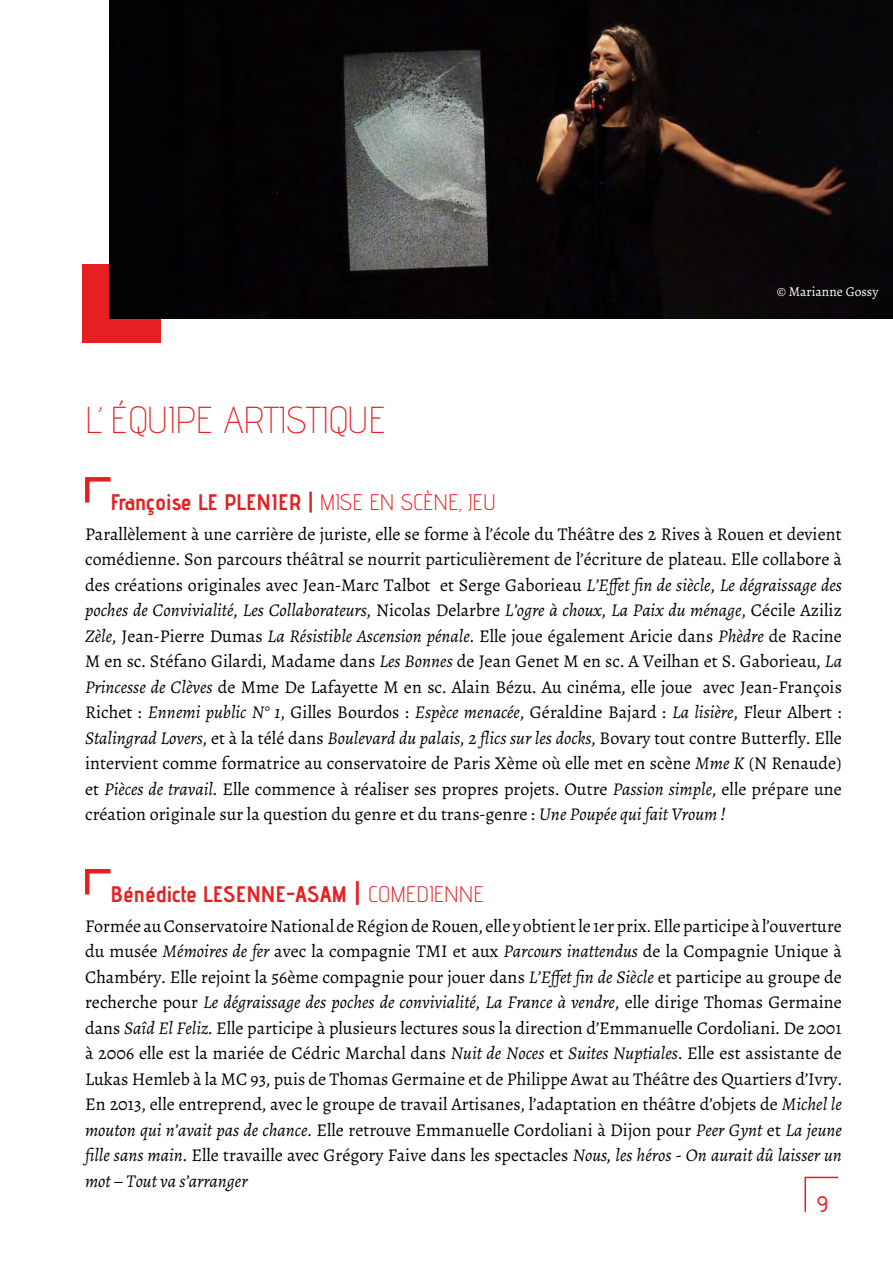
<style>
.page{position:relative;width:893px;height:1263px;background:#fff}
.page>*{position:absolute;margin:0;border:0;box-sizing:border-box;transform-origin:0 0}
.t1{font:200 37.5px "Advent Pro";color:#e51f22}
.t2{font:700 22.5px "Advent Pro";color:#e51f22}
.t3{font:500 22.5px "Advent Pro";color:#e51f22}
.t4{font:18px/25.5px "Alegreya";color:#000;text-align:justify}
.t5{font:13.5px "Alegreya";color:#fff}
.s1{font-weight:300}
.s2{font-style:italic}
.s3{font-size:25.5px}
</style>
<div class="page">
<svg style="left:804px;top:1176px;width:35px;height:36px"></svg>
<svg style="left:85px;top:477px;width:26px;height:26px"></svg>
<svg style="left:85px;top:869px;width:26px;height:26px"></svg>
<div style="left:82px;top:265px;width:79px;height:78px;background:#e51f22"></div>
<img style="left:109px;top:0;width:784px;height:319px">
<h1 class="t1" style="left:85px;top:397px;width:302px">L’ÉQUIPE ARTISTIQUE</h1>
<p class="t5" style="left:777px;top:283px;width:103px">© Marianne Gossy</p>
<p class="t2" style="left:111px;top:488px;width:387px">Françoise LE PLENIER | <span class="s1">MISE EN SCÈNE, JEU</span></p>
<p class="t4" style="left:85px;top:521px;width:758px">Parallèlement à une carrière de juriste, elle se forme à l’école du Théâtre des 2 Rives à Rouen et devient comédienne. Son parcours théâtral se nourrit particulièrement de l’écriture de plateau. Elle collabore à des créations originales avec Jean-Marc Talbot et Serge Gaborieau <span class="s2">L’Effet fin de siècle</span>, <span class="s2">Le dégraissage des poches de Convivialité</span>, <span class="s2">Les Collaborateurs</span>, Nicolas Delarbre <span class="s2">L’ogre à choux</span>, <span class="s2">La Paix du ménage</span>, Cécile Aziliz <span class="s2">Zèle</span>, Jean-Pierre Dumas <span class="s2">La Résistible Ascension pénale</span>. Elle joue également Aricie dans <span class="s2">Phèdre</span> de Racine M en sc. Stéfano Gilardi, Madame dans <span class="s2">Les Bonnes</span> de Jean Genet M en sc. A Veilhan et S. Gaborieau, <span class="s2">La Princesse de Clèves</span> de Mme De Lafayette M en sc. Alain Bézu. Au cinéma, elle joue avec Jean-François Richet : <span class="s2">Ennemi public N° 1</span>, Gilles Bourdos : <span class="s2">Espèce menacée</span>, Géraldine Bajard : <span class="s2">La lisière</span>, Fleur Albert :<br><span class="s2">Stalingrad Lovers</span>, et à la télé dans <span class="s2">Boulevard du palais</span>, <span class="s2">2 flics sur les docks</span>, Bovary tout contre Butterfly. Elle intervient comme formatrice au conservatoire de Paris Xème où elle met en scène <span class="s2">Mme K</span> (N Renaude) et <span class="s2">Pièces de travail</span>. Elle commence à réaliser ses propres projets. Outre <span class="s2">Passion simple</span>, elle prépare une création originale sur la question du genre et du trans-genre : <span class="s2">Une Poupée qui fait Vroum !</span></p>
<p class="t2" style="left:111px;top:880px;width:375px">Bénédicte LESENNE-ASAM <span class="s3">|</span> <span class="s1">COMEDIENNE</span></p>
<p class="t4" style="left:85px;top:913px;width:758px">Formée au Conservatoire National de Région de Rouen, elle y obtient le 1er prix. Elle participe à l’ouverture du musée <span class="s2">Mémoires de fer</span> avec la compagnie TMI et aux <span class="s2">Parcours inattendus</span> de la Compagnie Unique à Chambéry. Elle rejoint la 56ème compagnie pour jouer dans <span class="s2">L’Effet fin de Siècle</span> et participe au groupe de recherche pour <span class="s2">Le dégraissage des poches de convivialité</span>, <span class="s2">La France à vendre</span>, elle dirige Thomas Germaine dans <span class="s2">Saîd El Feliz</span>. Elle participe à plusieurs lectures sous la direction d’Emmanuelle Cordoliani. De 2001 à 2006 elle est la mariée de Cédric Marchal dans <span class="s2">Nuit de Noces</span> et <span class="s2">Suites Nuptiales</span>. Elle est assistante de Lukas Hemleb à la MC 93, puis de Thomas Germaine et de Philippe Awat au Théâtre des Quartiers d’Ivry.<br>En 2013, elle entreprend, avec le groupe de travail Artisanes, l’adaptation en théâtre d’objets de <span class="s2">Michel le mouton qui n’avait pas de chance</span>. Elle retrouve Emmanuelle Cordoliani à Dijon pour <span class="s2">Peer Gynt</span> et <span class="s2">La jeune fille sans main</span>. Elle travaille avec Grégory Faive dans les spectacles <span class="s2">Nous, les héros</span> - <span class="s2">On aurait dû laisser un mot</span> – <span class="s2">Tout va s’arranger</span></p>
<p class="t3" style="left:817px;top:1190px;width:12px">9</p>
</div>
